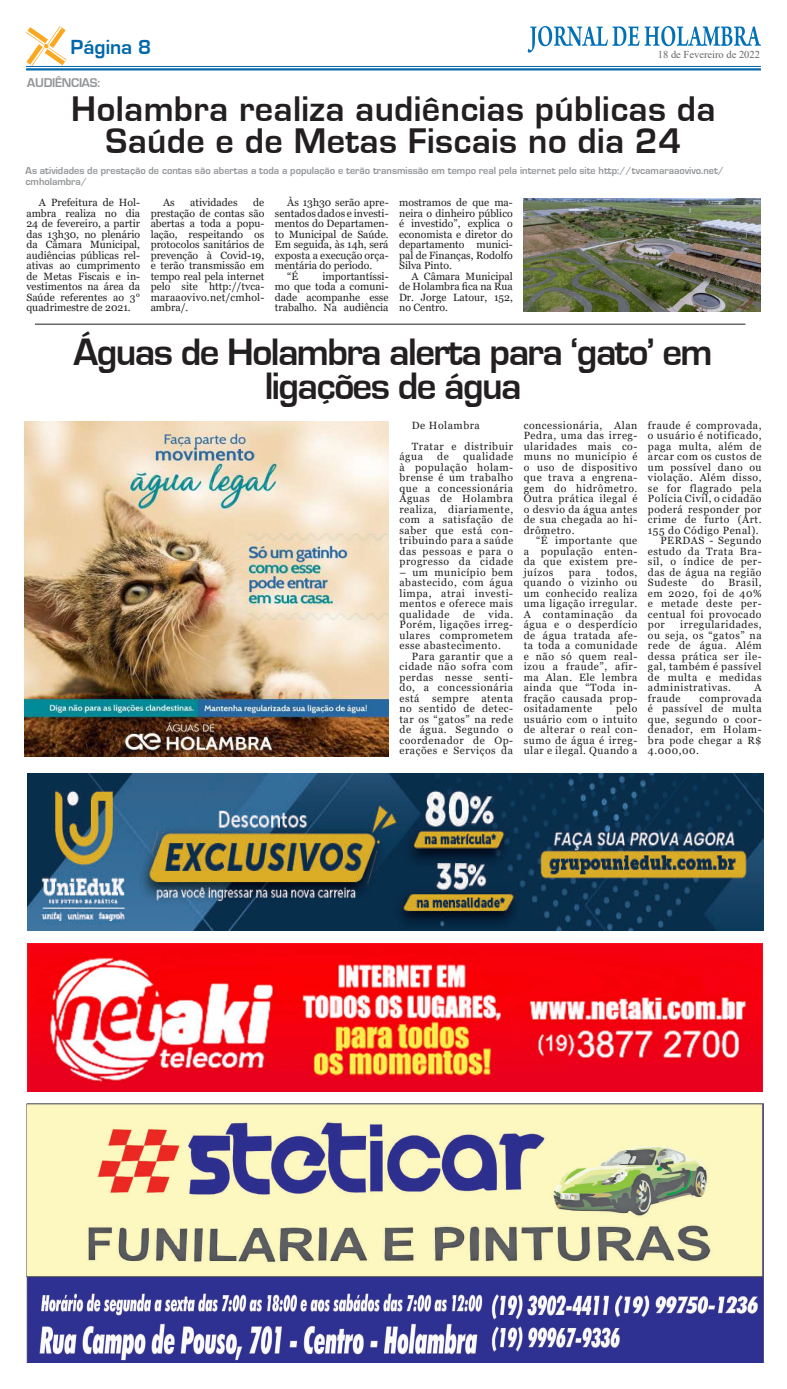
<style>
.page{position:relative;width:787px;height:1389px;background:#fff}
.page>*{position:absolute;margin:0;border:0;box-sizing:border-box;transform-origin:0 0}
.t1{font:39.38px/34.1px "Eurose";letter-spacing:-.04em;color:#231f20;text-align:center}
.t2{font:36.75px/32.4px "Eurose";letter-spacing:.01em;color:#231f20;text-align:center}
.t3{font:21.09px "Eurose";color:#0067aa}
.t4{font:13.12px "Eurose";letter-spacing:-.02em;color:#939598}
.t5{font:10.5px/10.5px "Georgia";letter-spacing:.05em;color:#231f20;text-align:justify}
.t6{font:10.5px "Georgia";color:#231f20}
.t7{font:10.5px/11.4px "Eurose";color:#939598}
.t8{font:10.5px "Times New Roman";color:#636366}
</style>
<div class="page">
<hr style="left:26px;top:66px;width:734px;height:1px;background:#0067aa">
<hr style="left:26px;top:68px;width:734px;height:2px;background:#0067aa">
<svg style="left:26px;top:26px;width:41px;height:40px"></svg>
<svg style="left:527px;top:26px;width:233px;height:27px"></svg>
<img style="left:26px;top:1104px;width:737px;height:259px">
<img style="left:27px;top:944px;width:734px;height:147px">
<img style="left:28px;top:773px;width:735px;height:158px">
<img style="left:523px;top:198px;width:237px;height:113px">
<hr style="left:35px;top:324px;width:710px;height:1px;background:#231f20">
<img style="left:25px;top:421px;width:363px;height:335px">
<h3 class="t3" style="left:71px;top:36px;width:82px">Página 8</h3>
<p class="t8" style="left:657px;top:47px;width:104px">18 de Fevereiro de 2022</p>
<p class="t4" style="left:27px;top:76px;width:74px">AUDIÊNCIAS:</p>
<h2 class="t2" style="left:71px;top:93px;width:645px">Holambra realiza audiências públicas da<br>Saúde e de Metas Fiscais no dia 24</h2>
<p class="t7" style="left:26px;top:165px;width:699px">As atividades de prestação de contas são abertas a toda a população e terão transmissão em tempo real pela internet pelo site http://tvcamaraaovivo.net/ cmholambra/</p>
<p class="t5" style="left:151px;top:198px;width:115px;text-indent:103px">de prestação de contas são abertas a toda a popu&shy;lação, respeitando os protocolos sanitários de prevenção à Covid-19, e terão transmissão em tempo real pela internet pelo site http://tvca&shy;maraaovivo.net/cmhol&shy;ambra/.</p>
<p class="t6" style="left:287px;top:196px;width:103px">Às 13h30 serão apre-</p>
<p class="t5" style="left:26px;top:198px;width:115px;text-indent:12px">A Prefeitura de Hol&shy;ambra realiza no dia 24 de fevereiro, a partir das 13h30, no plenário da Câmara Municipal, audiências públicas rel&shy;ativas ao cumprimento de Metas Fiscais e in&shy;vestimentos na área da Saúde referentes ao 3° quadrimestre de 2021.</p>
<p class="t5" style="left:163px;top:198px;width:13px">As</p>
<p class="t6" style="left:190px;top:196px;width:49px">atividades</p>
<p class="t6" style="left:275px;top:207px;width:115px">sentados dados e investi-</p>
<p class="t6" style="left:275px;top:217px;width:115px">mentos do Departamen-</p>
<p class="t6" style="left:275px;top:228px;width:115px">to Municipal de Saúde.</p>
<p class="t6" style="left:275px;top:238px;width:115px">Em seguida, às 14h, será</p>
<p class="t6" style="left:275px;top:249px;width:115px">exposta a execução orça-</p>
<p class="t6" style="left:275px;top:259px;width:99px">mentária do período.</p>
<p class="t5" style="left:287px;top:271px;width:13px">“É</p>
<p class="t5" style="left:275px;top:271px;width:115px;text-indent:47px">importantíssi&shy;mo que toda a comuni&shy;dade acompanhe esse trabalho. Na audiência</p>
<p class="t5" style="left:399px;top:198px;width:115px">mostramos de que ma&shy;neira o dinheiro público é investido”, explica o economista e diretor do departamento munici&shy;pal de Finanças, Rodolfo Silva Pinto.</p>
<p class="t5" style="left:399px;top:271px;width:115px;text-indent:12px">A Câmara Municipal de Holambra fica na Rua Dr. Jorge Latour, 152, no Centro.</p>
<h1 class="t1" style="left:74px;top:335px;width:640px">Águas de Holambra alerta para ‘gato’ em ligações de água</h1>
<p class="t5" style="left:412px;top:415px;width:103px;line-height:21px">De Holambra<br>Tratar e distribuir</p>
<p class="t5" style="left:399px;top:451px;width:25px">água</p>
<p class="t5" style="left:437px;top:451px;width:13px">de</p>
<p class="t5" style="left:523px;top:420px;width:115px">concessionária, Alan Pedra, uma das irreg&shy;ularidades mais co&shy;muns no município é o uso de dispositivo que trava a engrena&shy;gem do hidrômetro.<br>Outra prática ilegal é o desvio da água antes de sua chegada ao hi&shy;drômetro.</p>
<p class="t5" style="left:523px;top:535px;width:115px;text-indent:12px">“É importante que a população enten&shy;da que existem pre&shy;juízos</p>
<p class="t5" style="left:647px;top:420px;width:115px">fraude é comprovada,</p>
<p class="t5" style="left:647px;top:430px;width:115px">o usuário é notificado,</p>
<p class="t5" style="left:647px;top:441px;width:115px">paga multa, além de</p>
<p class="t5" style="left:647px;top:451px;width:115px">arcar com os custos de</p>
<p class="t5" style="left:647px;top:462px;width:115px">um possível dano ou</p>
<p class="t5" style="left:647px;top:472px;width:115px">violação. Além disso,</p>
<p class="t5" style="left:647px;top:483px;width:115px">se for flagrado pela</p>
<p class="t5" style="left:647px;top:493px;width:115px">Polícia Civil, o cidadão</p>
<p class="t5" style="left:647px;top:504px;width:115px">poderá responder por</p>
<p class="t5" style="left:647px;top:514px;width:115px">crime de furto (Art.</p>
<p class="t5" style="left:647px;top:525px;width:112px">155 do Código Penal).</p>
<p class="t5" style="left:660px;top:535px;width:103px">PERDAS - Segundo</p>
<p class="t5" style="left:647px;top:546px;width:115px">estudo da Trata Bra-</p>
<p class="t5" style="left:647px;top:556px;width:115px">sil, o índice de per-</p>
<p class="t5" style="left:647px;top:567px;width:115px">das de água na região</p>
<p class="t5" style="left:647px;top:577px;width:41px">Sudeste</p>
<p class="t5" style="left:701px;top:577px;width:14px">do</p>
<p class="t5" style="left:399px;top:451px;width:115px;text-indent:64px">qualidade à população holam&shy;brense é um trabalho que a concessionária Águas de Holambra realiza, diariamente, com a satisfação de saber que está con&shy;tribuindo para a saúde das pessoas e para o progresso da cidade</p>
<p class="t5" style="left:399px;top:567px;width:115px">– um município bem abastecido, com água limpa, atrai investi&shy;mentos e oferece mais qualidade</p>
<p class="t5" style="left:523px;top:567px;width:115px;text-indent:83px">todos, quando o vizinho ou um conhecido realiza uma ligação irregular.<br>A contaminação da água e o desperdício de água tratada afe&shy;ta toda a comunidade e não só quem real&shy;izou a fraude”, afir&shy;ma Alan. Ele lembra ainda que “Toda in&shy;fração causada prop&shy;ositadamente</p>
<p class="t5" style="left:568px;top:567px;width:24px">para</p>
<p class="t5" style="left:647px;top:577px;width:115px;text-indent:81px">Brasil, em 2020, foi de 40% e metade deste per&shy;centual foi provocado por</p>
<p class="t5" style="left:399px;top:609px;width:115px;text-indent:89px">vida.<br>Porém, ligações irreg&shy;ulares comprometem esse abastecimento.</p>
<p class="t5" style="left:399px;top:651px;width:115px;text-indent:12px">Para garantir que a cidade não sofra com perdas nesse senti&shy;do, a concessionária está sempre atenta no sentido de detec&shy;tar os “gatos” na rede de água. Segundo o coordenador de Op&shy;erações e Serviços da</p>
<p class="t5" style="left:463px;top:609px;width:13px">de</p>
<p class="t5" style="left:647px;top:619px;width:115px;text-indent:32px">irregularidades, ou seja, os “gatos” na rede de água. Além dessa prática ser ile&shy;gal, também é passível de multa e medidas administrativas.</p>
<p class="t5" style="left:754px;top:682px;width:9px">A</p>
<p class="t5" style="left:647px;top:693px;width:115px;text-indent:51px">comprovada é passível de multa que, segundo o coor&shy;denador, em Holam&shy;bra pode chegar a R$ 4.000,00.</p>
<p class="t5" style="left:647px;top:693px;width:34px">fraude</p>
<p class="t5" style="left:523px;top:703px;width:115px;text-indent:92px">pelo usuário com o intuito de alterar o real con&shy;sumo de água é irreg&shy;ular e ilegal. Quando a</p>
</div>
